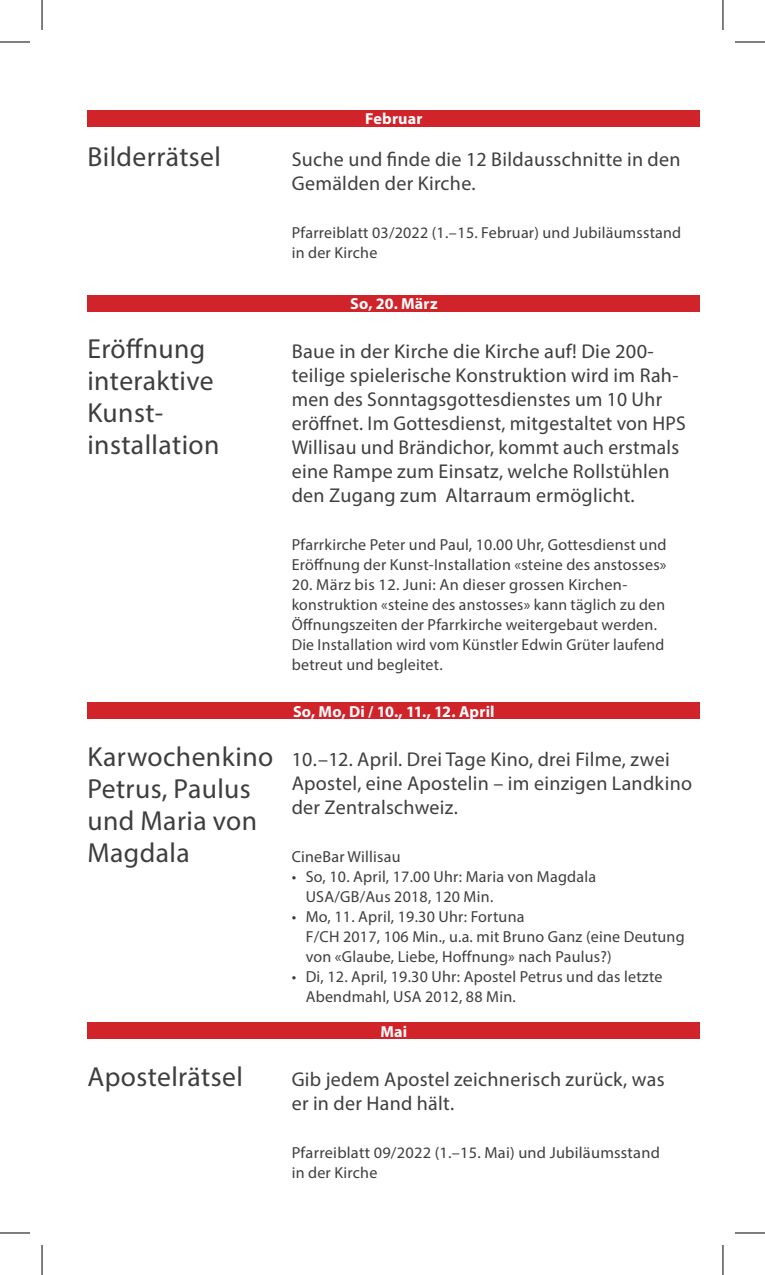
<style>
.page{position:relative;width:765px;height:1275px;background:#fff}
.page>*{position:absolute;margin:0;border:0;box-sizing:border-box;transform-origin:0 0}
.t1{font:27.6px/32px "Myriad Pro";letter-spacing:.015em;color:#3e3e3f}
.t2{font:20px/24px "Myriad Pro";letter-spacing:.015em;color:#3e3e3f}
.t3{font:16px/20px "Myriad Pro";letter-spacing:.015em;color:#3e3e3f}
.t4{font:700 16px "Myriad Pro";letter-spacing:.015em;color:#fff}
</style>
<div class="page">
<div style="left:87px;top:295px;width:613px;height:16px;background:#d1232a"></div>
<div style="left:87px;top:110px;width:613px;height:16px;background:#d1232a"></div>
<div style="left:87px;top:1023px;width:613px;height:16px;background:#d1232a"></div>
<div style="left:87px;top:703px;width:613px;height:16px;background:#d1232a"></div>
<hr style="left:0;top:42px;width:30px;height:1px;background:#000">
<hr style="left:734px;top:42px;width:30px;height:1px;background:#000">
<hr style="left:0;top:1232px;width:30px;height:1px;background:#000">
<hr style="left:734px;top:1232px;width:30px;height:1px;background:#000">
<hr style="left:42px;top:0;width:1px;height:30px;background:#000">
<hr style="left:42px;top:1245px;width:1px;height:30px;background:#000">
<hr style="left:722px;top:0;width:1px;height:30px;background:#000">
<hr style="left:722px;top:1245px;width:1px;height:30px;background:#000">
<h1 class="t1" style="left:87px;top:140px;width:135px">Bilderrätsel</h1>
<h1 class="t1" style="left:87px;top:332px;width:133px">Eröffnung interaktive<br>Kunst&shy;installation</h1>
<h1 class="t1" style="left:87px;top:740px;width:187px">Karwochenkino<br>Petrus, Paulus und Maria von<br>Magdala</h1>
<h1 class="t1" style="left:87px;top:1060px;width:157px">Apostelrätsel</h1>
<p class="t4" style="left:365px;top:108px;width:59px">Februar</p>
<p class="t2" style="left:291px;top:147px;width:390px">Suche und finde die 12 Bildausschnitte in den<br>Gemälden der Kirche.</p>
<p class="t3" style="left:291px;top:222px;width:391px">Pfarreiblatt 03/2022 (1.–15. Februar) und Jubiläumsstand in der Kirche</p>
<p class="t4" style="left:350px;top:293px;width:89px">So, 20. März</p>
<p class="t2" style="left:291px;top:339px;width:395px">Baue in der Kirche die Kirche auf! Die 200- teilige spielerische Konstruktion wird im Rah&shy;men des Sonntagsgottesdienstes um 10 Uhr eröffnet. Im Gottesdienst, mitgestaltet von HPS Willisau und Brändichor, kommt auch erstmals eine Rampe zum Einsatz, welche Rollstühlen den Zugang zum Altarraum ermöglicht.</p>
<p class="t3" style="left:291px;top:534px;width:376px">Pfarrkirche Peter und Paul, 10.00 Uhr, Gottesdienst und<br>Eröffnung der Kunst-Installation «steine des anstosses»</p>
<p class="t3" style="left:291px;top:574px;width:375px">20. März bis 12. Juni: An dieser grossen Kirchen&shy;konstruktion «steine des anstosses» kann täglich zu den Öffnungszeiten der Pfarrkirche weitergebaut werden.<br>Die Installation wird vom Künstler Edwin Grüter laufend betreut und begleitet.</p>
<p class="t4" style="left:293px;top:701px;width:203px">So, Mo, Di / 10., 11., 12. April</p>
<p class="t2" style="left:291px;top:747px;width:402px">10.–12. April. Drei Tage Kino, drei Filme, zwei<br>Apostel, eine Apostelin – im einzigen Landkino der Zentralschweiz.</p>
<p class="t3" style="left:291px;top:846px;width:110px">CineBar Willisau</p>
<p class="t3" style="left:305px;top:866px;width:292px;text-indent:-14px">• So, 10. April, 17.00 Uhr: Maria von Magdala<br>USA/GB/Aus 2018, 120 Min.</p>
<p class="t3" style="left:305px;top:906px;width:380px;text-indent:-14px">• Mo, 11. April, 19.30 Uhr: Fortuna<br>F/CH 2017, 106 Min., u.a. mit Bruno Ganz (eine Deutung von «Glaube, Liebe, Hoffnung» nach Paulus?)</p>
<p class="t3" style="left:305px;top:966px;width:358px;text-indent:-14px">• Di, 12. April, 19.30 Uhr: Apostel Petrus und das letzte<br>Abendmahl, USA 2012, 88 Min.</p>
<p class="t4" style="left:380px;top:1021px;width:28px">Mai</p>
<p class="t2" style="left:291px;top:1067px;width:374px">Gib jedem Apostel zeichnerisch zurück, was er in der Hand hält.</p>
<p class="t3" style="left:291px;top:1142px;width:369px">Pfarreiblatt 09/2022 (1.–15. Mai) und Jubiläumsstand in der Kirche</p>
</div>
